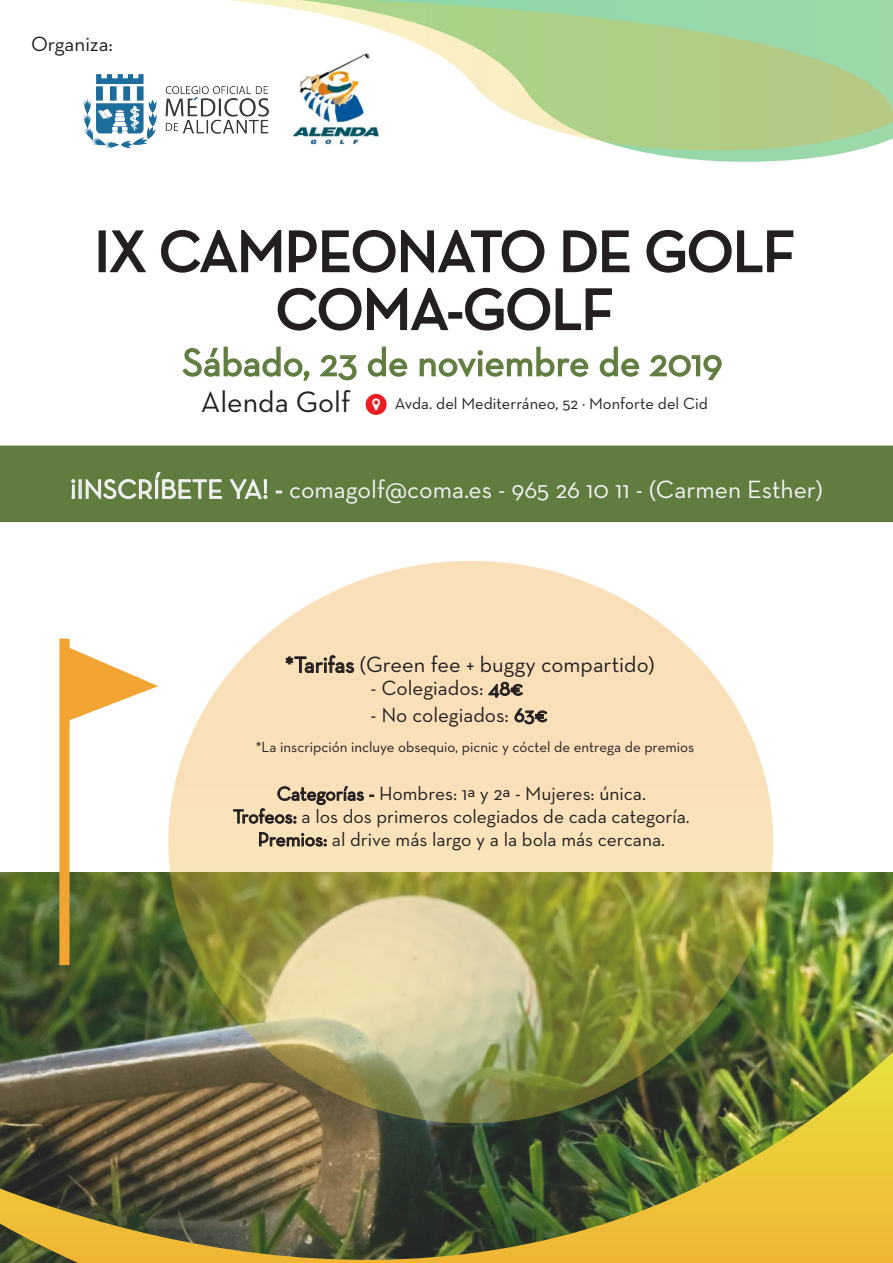
<style>
.page{position:relative;width:893px;height:1263px;background:#fff}
.page>*{position:absolute;margin:0;border:0;box-sizing:border-box;transform-origin:0 0}
.t1{font:57px/57.9px "Neutra Text";color:#231f20;text-align:center}
.t2{font:39px "Neutra Text";color:#607c3e}
.t3{font:30px "Neutra Text";color:#231f20}
.t4{font:25.5px "Neutra Text";color:#f1f3f3}
.t5{font:22.5px "Neutra Text";color:#231f20}
.t6{font:21px "Neutra Text";color:#231f20}
.t7{font:19.5px/22.8px "Neutra Text";color:#231f20;text-align:center}
.t8{font:16.5px "Neutra Text";color:#231f20}
.t9{font:15px "Neutra Text";color:#231f20}
.s1{font-size:27px}
</style>
<div class="page">
<img style="left:0;top:873px;width:893px;height:179px">
<svg style="left:59px;top:639px;width:99px;height:326px"></svg>
<svg style="left:634px;top:150px;width:223px;height:12px"></svg>
<svg style="left:230px;top:0;width:663px;height:150px"></svg>
<div style="left:366px;top:394px;width:21px;height:21px;background:#ee1d23;border-radius:50%"></div>
<svg style="left:372px;top:398px;width:8px;height:12px"></svg>
<div style="left:99px;top:230px;width:7px;height:42px;border:3px solid #231f20"></div>
<svg style="left:109px;top:230px;width:37px;height:43px"></svg>
<svg style="left:161px;top:230px;width:384px;height:43px"></svg>
<svg style="left:563px;top:230px;width:67px;height:43px"></svg>
<svg style="left:646px;top:230px;width:148px;height:43px"></svg>
<svg style="left:277px;top:287px;width:172px;height:44px"></svg>
<div style="left:448px;top:312px;width:14px;height:7px;border:3px solid #231f20"></div>
<svg style="left:465px;top:287px;width:147px;height:44px"></svg>
<svg style="left:168px;top:561px;width:605px;height:562px;background:#d9c994"></svg>
<svg style="left:182px;top:346px;width:128px;height:35px"></svg>
<svg style="left:320px;top:354px;width:37px;height:27px"></svg>
<svg style="left:367px;top:346px;width:41px;height:31px"></svg>
<svg style="left:419px;top:346px;width:170px;height:31px"></svg>
<svg style="left:599px;top:346px;width:41px;height:31px"></svg>
<svg style="left:649px;top:354px;width:73px;height:26px"></svg>
<svg style="left:233px;top:786px;width:141px;height:38px;background:#d5c0a0"></svg>
<svg style="left:258px;top:831px;width:69px;height:16px"></svg>
<div style="left:0;top:446px;width:893px;height:76px;background:#607c3e"></div>
<svg style="left:71px;top:479px;width:4px;height:4px"></svg>
<div style="left:72px;top:484px;width:3px;height:15px;border:1px solid #f1f3f3"></div>
<div style="left:79px;top:479px;width:3px;height:20px;border:1px solid #f1f3f3"></div>
<svg style="left:85px;top:472px;width:182px;height:28px;background:#809666"></svg>
<svg style="left:276px;top:491px;width:6px;height:2px"></svg>
<svg style="left:285px;top:655px;width:70px;height:19px"></svg>
<svg style="left:488px;top:681px;width:36px;height:17px"></svg>
<svg style="left:514px;top:708px;width:34px;height:17px"></svg>
<img style="left:83px;top:25px;width:216px;height:125px">
<img style="left:0;top:1052px;width:893px;height:211px">
<p class="t6" style="left:31px;top:31px;width:84px">Organiza:</p>
<h1 class="t1" style="left:95px;top:221px;width:702px">IX CAMPEONATO DE GOLF<br>COMA-GOLF</h1>
<h2 class="t2" style="left:182px;top:339px;width:542px">Sábado, 23 de noviembre de 2019</h2>
<h3 class="t3" style="left:201px;top:383px;width:151px">Alenda Golf</h3>
<p class="t8" style="left:395px;top:394px;width:314px">Avda. del Mediterráneo, 52 · Monforte del Cid</p>
<h3 class="t4" style="left:70px;top:474px;width:754px"><span class="s1">¡INSCRÍBETE YA! -</span> comagolf@coma.es - 965 26 10 11 - (Carmen Esther)</h3>
<p class="t5" style="left:285px;top:651px;width:371px">*Tarifas (Green fee + buggy compartido)</p>
<p class="t6" style="left:370px;top:675px;width:154px">- Colegiados: 48€</p>
<p class="t6" style="left:370px;top:702px;width:179px">- No colegiados: 63€</p>
<p class="t9" style="left:256px;top:738px;width:440px">*La inscripción incluye obsequio, picnic y cóctel de entrega de premios</p>
<p class="t7" style="left:233px;top:782px;width:458px">Categorías - Hombres: 1ª y 2ª - Mujeres: única.<br>Trofeos: a los dos primeros colegiados de cada categoría.<br>Premios: al drive más largo y a la bola más cercana.</p>
</div>
